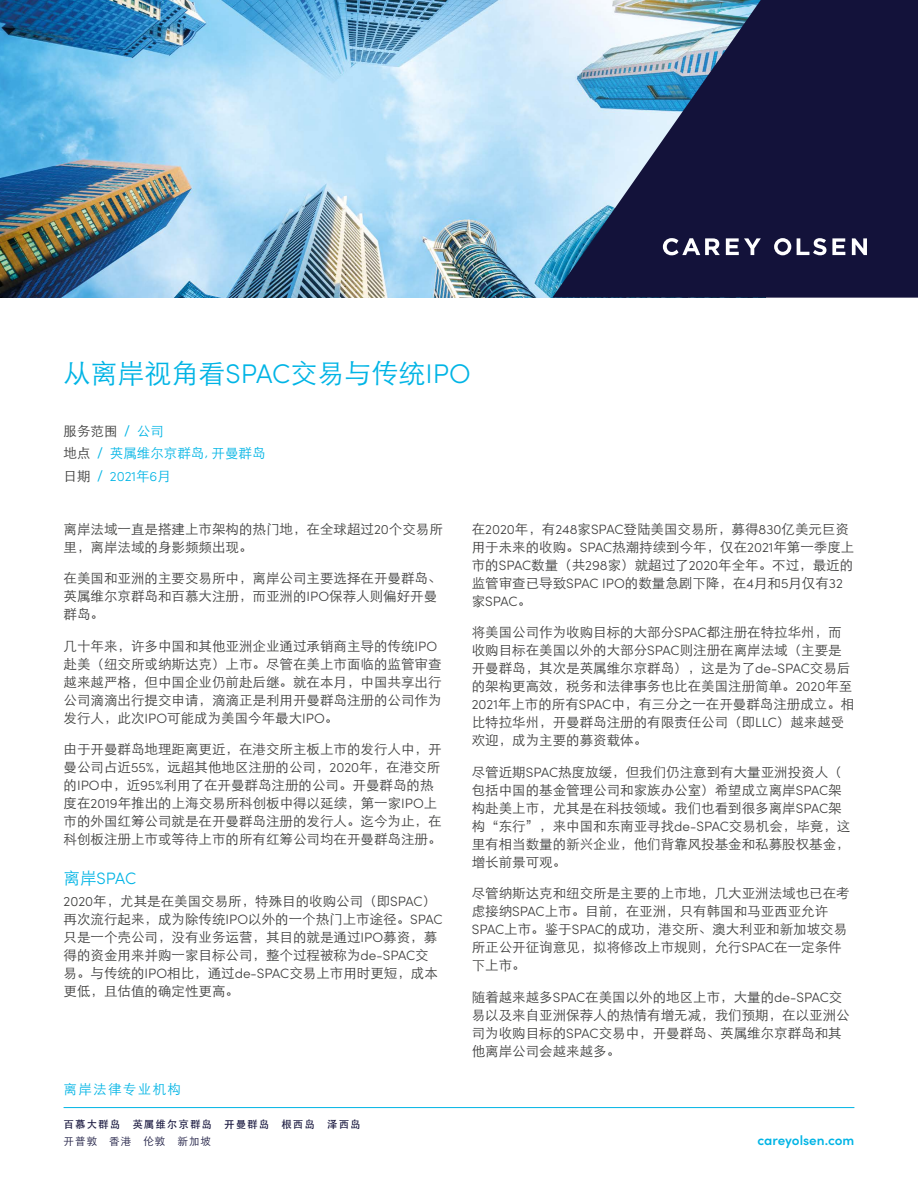
<style>
.page{position:relative;width:918px;height:1188px;background:#fff}
.page>*{position:absolute;margin:0;border:0;box-sizing:border-box;transform-origin:0 0}
.t1{font:27px "ST Xihei";color:#00b4e5}
.t2{font:300 16.5px "Sofia Pro";color:#00b4e5}
.t3{font:13.5px/18px "ST Xihei";color:#3c3c3b}
.t4{font:13.5px/22.5px "ST Xihei";color:#00b4e5}
.t5{font:600 13.5px "Sofia Pro";color:#00b4e5}
.t6{font:300 13.5px "Sofia Pro";color:#00b4e5}
.t7{font:13.5px "ST Xihei";letter-spacing:.1em;color:#00b4e5}
.t8{font:300 13.5px "Sofia Pro";color:#3c3c3b}
.t9{font:10.5px "ST Heiti";letter-spacing:.1em;color:#13123a}
.t10{font:10.5px "ST Xihei";letter-spacing:.1em;color:#13123a}
.s1{font-family:"Sofia Pro";font-weight:300}
.s2{color:#3c3c3b}
.s3{font-family:"ST Xihei";font-weight:400;color:#3c3c3b}
.s4{font-family:"ST Xihei";font-weight:400}
</style>
<div class="page">
<hr style="left:64px;top:1107px;width:790px;height:1px;background:#00b4e5">
<img style="left:0;top:0;width:552px;height:298px">
<svg style="left:552px;top:0;width:366px;height:298px;fill:#13123a"></svg>
<svg style="left:726px;top:238px;width:35px;height:17px"></svg>
<svg style="left:797px;top:238px;width:48px;height:17px"></svg>
<svg style="left:852px;top:238px;width:15px;height:17px"></svg>
<svg style="left:774px;top:238px;width:17px;height:17px"></svg>
<svg style="left:663px;top:238px;width:57px;height:17px"></svg>
<h1 class="t1" style="left:64px;top:359px;width:409px">从离岸视角看<span class="s1">SPAC</span>交易与传统<span class="s1">IPO</span></h1>
<p class="t4" style="left:64px;top:420px;width:204px"><span class="s2">服务范围</span> ⁄ 公司<br><span class="s2">地点</span> ⁄ 英属维尔京群岛, 开曼群岛</p>
<p class="t6" style="left:64px;top:466px;width:109px"><span class="s3">日期</span> <span class="s4">⁄</span> 2021<span class="s4">年</span>6<span class="s4">月</span></p>
<p class="t3" style="left:64px;top:520px;width:381px">离岸法域一直是搭建上市架构的热门地，在全球超过<span class="s1">20</span>个交易所里，离岸法域的身影频频出现。</p>
<p class="t3" style="left:64px;top:569px;width:379px">在美国和亚洲的主要交易所中，离岸公司主要选择在开曼群岛、英属维尔京群岛和百慕大注册，而亚洲的<span class="s1">IPO</span>保荐人则偏好开曼群岛。</p>
<p class="t3" style="left:64px;top:637px;width:379px">几十年来，许多中国和其他亚洲企业通过承销商主导的传统<span class="s1">IPO</span>赴美（纽交所或纳斯达克）上市。尽管在美上市面临的监管审查越来越严格，但中国企业仍前赴后继。就在本月，中国共享出行公司滴滴出行提交申请，滴滴正是利用开曼群岛注册的公司作为发行人，此次<span class="s1">IPO</span>可能成为美国今年最大<span class="s1">IPO</span>。</p>
<p class="t3" style="left:64px;top:740px;width:379px">由于开曼群岛地理距离更近，在港交所主板上市的发行人中，开曼公司占近<span class="s1">55%</span>，远超其他地区注册的公司，<span class="s1">2020</span>年，在港交所的<span class="s1">IPO</span>中，近<span class="s1">95%</span>利用了在开曼群岛注册的公司。开曼群岛的热度在<span class="s1">2019</span>年推出的上海交易所科创板中得以延续，第一家<span class="s1">IPO</span>上市的外国红筹公司就是在开曼群岛注册的发行人。迄今为止，在科创板注册上市或等待上市的所有红筹公司均在开曼群岛注册。</p>
<p class="t2" style="left:64px;top:866px;width:74px"><span class="s4">离岸</span>SPAC</p>
<p class="t3" style="left:64px;top:892px;width:381px"><span class="s1">2020</span>年，尤其是在美国交易所，特殊目的收购公司（即<span class="s1">SPAC</span>）再次流行起来，成为除传统<span class="s1">IPO</span>以外的一个热门上市途径。<span class="s1">SPAC</span>只是一个壳公司，没有业务运营，其目的就是通过<span class="s1">IPO</span>募资，募得的资金用来并购一家目标公司，整个过程被称为<span class="s1">de-SPAC</span>交易。与传统的<span class="s1">IPO</span>相比，通过<span class="s1">de-SPAC</span>交易上市用时更短，成本更低，且估值的确定性更高。</p>
<p class="t3" style="left:472px;top:520px;width:384px">在<span class="s1">2020</span>年，有<span class="s1">248</span>家<span class="s1">SPAC</span>登陆美国交易所，募得<span class="s1">830</span>亿美元巨资用于未来的收购。<span class="s1">SPAC</span>热潮持续到今年，仅在<span class="s1">2021</span>年第一季度上市的<span class="s1">SPAC</span>数量（共<span class="s1">298</span>家）就超过了<span class="s1">2020</span>年全年。不过，最近的监管审查已导致<span class="s1">SPAC IPO</span>的数量急剧下降，在<span class="s1">4</span>月和<span class="s1">5</span>月仅有<span class="s1">32</span></p>
<p class="t8" style="left:472px;top:591px;width:61px"><span class="s4">家</span>SPAC<span class="s4">。</span></p>
<p class="t3" style="left:472px;top:623px;width:384px">将美国公司作为收购目标的大部分<span class="s1">SPAC</span>都注册在特拉华州，而收购目标在美国以外的大部分<span class="s1">SPAC</span>则注册在离岸法域（主要是开曼群岛，其次是英属维尔京群岛），这是为了<span class="s1">de-SPAC</span>交易后的架构更高效，税务和法律事务也比在美国注册简单。<span class="s1">2020</span>年至<br><span class="s1">2021</span>年上市的所有<span class="s1">SPAC</span>中，有三分之一在开曼群岛注册成立。相比特拉华州，开曼群岛注册的有限责任公司（即<span class="s1">LLC</span>）越来越受欢迎，成为主要的募资载体。</p>
<p class="t3" style="left:472px;top:763px;width:380px">尽管近期<span class="s1">SPAC</span>热度放缓，但我们仍注意到有大量亚洲投资人（包括中国的基金管理公司和家族办公室）希望成立离岸<span class="s1">SPAC</span>架构赴美上市，尤其是在科技领域。我们也看到很多离岸<span class="s1">SPAC</span>架构“东行”，来中国和东南亚寻找<span class="s1">de-SPAC</span>交易机会，毕竟，这里有相当数量的新兴企业，他们背靠风投基金和私募股权基金，增长前景可观。</p>
<p class="t3" style="left:472px;top:884px;width:379px">尽管纳斯达克和纽交所是主要的上市地，几大亚洲法域也已在考虑接纳<span class="s1">SPAC</span>上市。目前，在亚洲，只有韩国和马亚西亚允许<br><span class="s1">SPAC</span>上市。鉴于<span class="s1">SPAC</span>的成功，港交所、澳大利亚和新加坡交易所正公开征询意见，拟将修改上市规则，允行<span class="s1">SPAC</span>在一定条件下上市。</p>
<p class="t3" style="left:472px;top:988px;width:379px">随着越来越多<span class="s1">SPAC</span>在美国以外的地区上市，大量的<span class="s1">de-SPAC</span>交易以及来自亚洲保荐人的热情有增无减，我们预期，在以亚洲公司为收购目标的<span class="s1">SPAC</span>交易中，开曼群岛、英属维尔京群岛和其他离岸公司会越来越多。</p>
<p class="t7" style="left:64px;top:1083px;width:119px">离岸法律专业机构</p>
<p class="t9" style="left:64px;top:1119px;width:299px">百慕大群岛 英属维尔京群岛 开曼群岛 根西岛 泽西岛</p>
<p class="t10" style="left:64px;top:1136px;width:149px">开普敦 香港 伦敦 新加坡</p>
<p class="t5" style="left:757px;top:1131px;width:98px">careyolsen.com</p>
</div>
